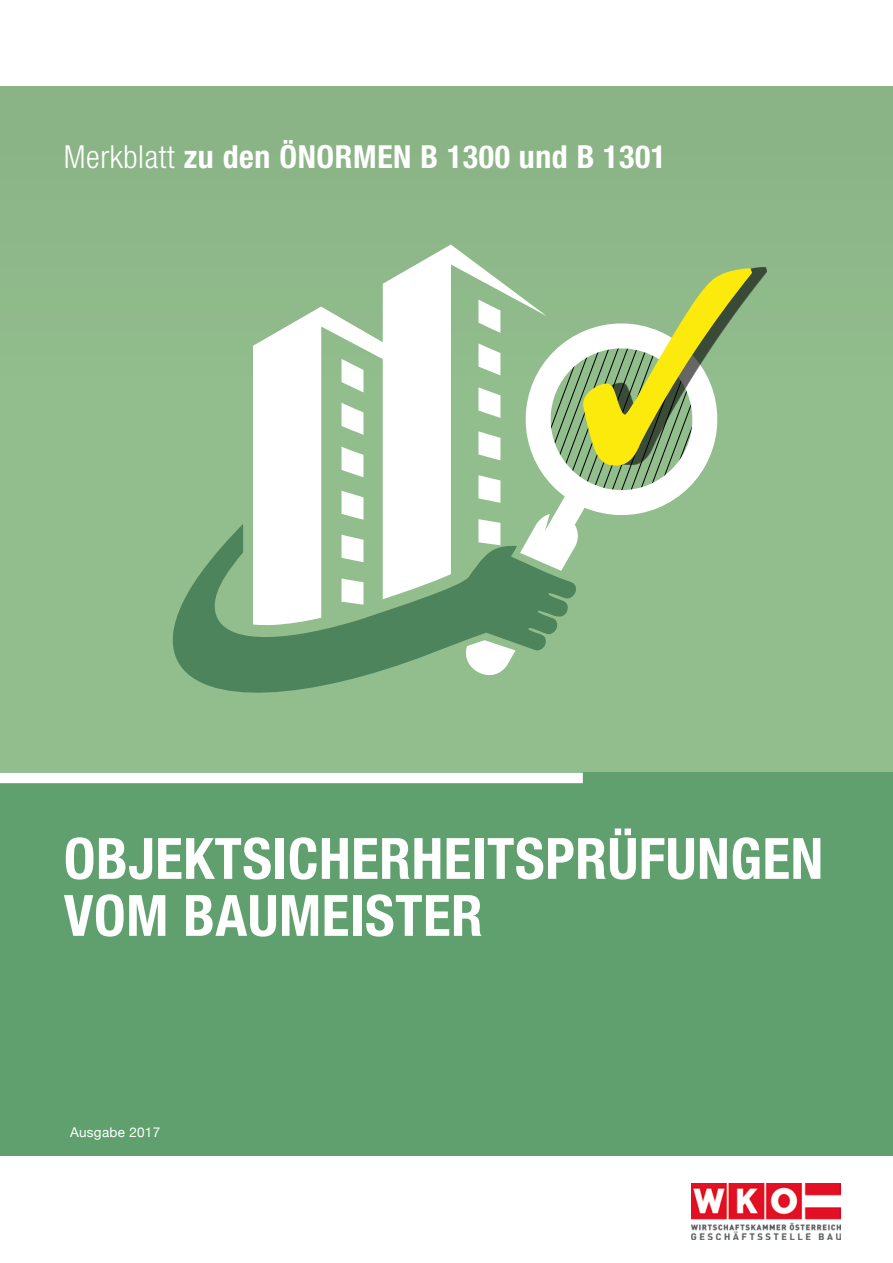
<style>
.page{position:relative;width:893px;height:1263px;background:#fff}
.page>*{position:absolute;margin:0;border:0;box-sizing:border-box;transform-origin:0 0}
.t1{font:700 condensed 57px/57px "Helvetica Neue";letter-spacing:.01em;color:#fff}
.t2{font:700 condensed 31.8px "Helvetica Neue";letter-spacing:.02em;color:#fff}
.t3{font:13.5px "Helvetica Neue";letter-spacing:.02em;color:#fff}
.s1{font-weight:300}
</style>
<div class="page">
<div style="left:0;top:86px;width:893px;height:1070px;background:#92bd8d"></div>
<div style="left:0;top:86px;width:893px;height:532px;background:#8eb889"></div>
<img style="left:691px;top:1183px;width:149px;height:56px">
<div style="left:0;top:773px;width:893px;height:383px;background:#60a06f"></div>
<div style="left:0;top:773px;width:583px;height:10px;background:#fff"></div>
<svg style="left:253px;top:307px;width:130px;height:217px;fill:#fff"></svg>
<svg style="left:383px;top:245px;width:99px;height:279px;fill:#fff"></svg>
<svg style="left:172px;top:524px;width:287px;height:169px"></svg>
<div style="left:598px;top:267px;width:169px;height:198px;background:#000;opacity:.6"></div>
<svg style="left:459px;top:268px;width:293px;height:407px"></svg>
<p class="t2" style="left:64px;top:138px;width:604px"><span class="s1">Merkblatt</span> zu den ÖNORMEN B 1300 und B 1301</p>
<p class="t1" style="left:64px;top:831px;width:761px">OBJEKTSICHERHEITSPRÜFUNGEN<br>VOM BAUMEISTER</p>
<p class="t3" style="left:70px;top:1128px;width:92px">Ausgabe 2017</p>
</div>
